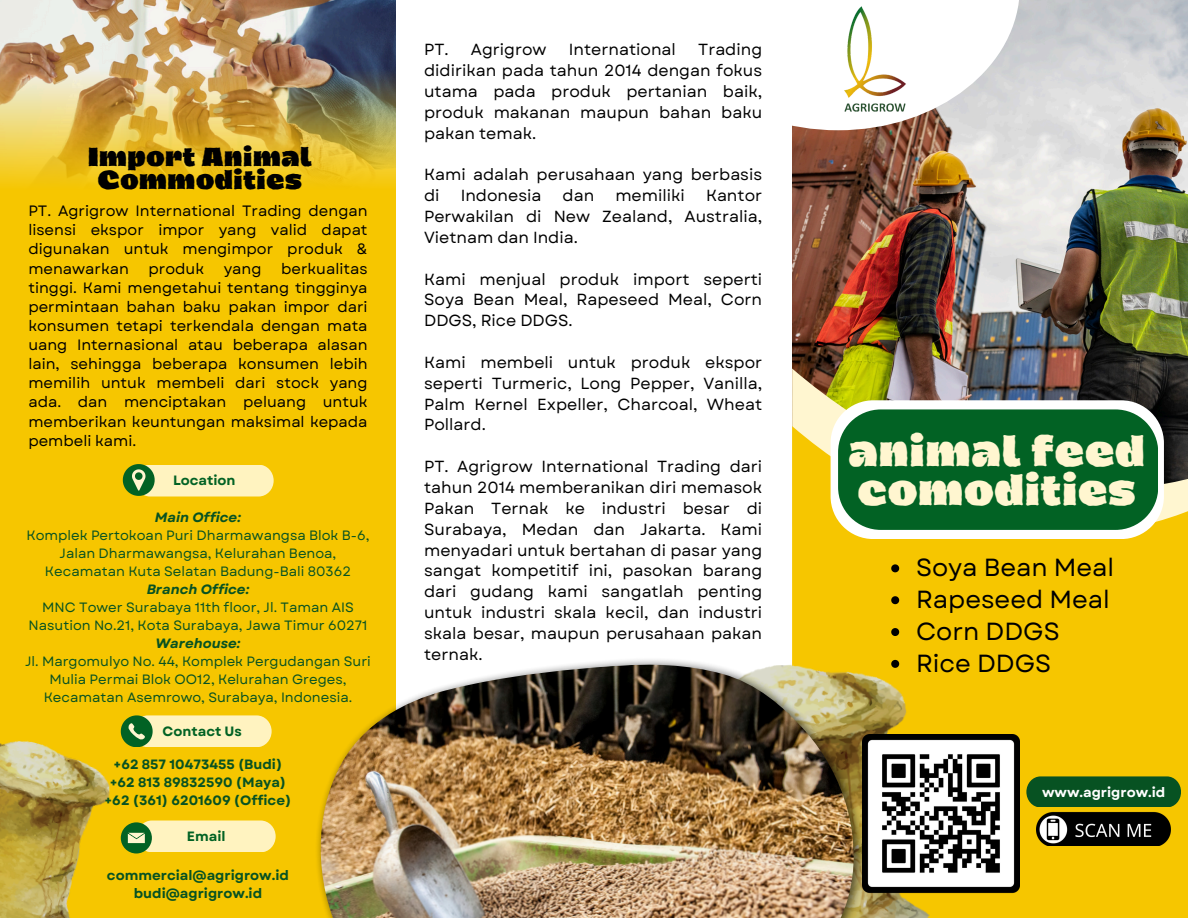
<style>
.page{position:relative;width:1188px;height:918px;background:#f6c600}
.page>*{position:absolute;margin:0;border:0;box-sizing:border-box;transform-origin:0 0}
.t1{font:900 38.7px/38.2px "Dingos Stamp";color:#fff6d0}
.t2{font:24.75px "Garet";color:#000}
.t3{font:900 24px/23.7px "Dingos Stamp";color:#000;text-align:center}
.t4{font:16.05px/20.9px "Garet";color:#000;text-align:justify}
.t5{font:15px/19.2px "Garet";color:#000;text-align:justify}
.t6{font:13.5px/18px "Garet";color:#075222;text-align:center}
.t7{font:700 13.5px/18px "Garet";color:#075222;text-align:center}
.t8{font:italic 700 13.5px "Garet";color:#075222}
.t9{font:700 13.5px "Garet";color:#026224}
.t10{font:700 13.5px "Garet";color:#fff}
</style>
<div class="page">
<div style="left:396px;top:0;width:396px;height:918px;background:#fff"></div>
<img style="left:792px;top:0;width:396px;height:369px">
<img style="left:792px;top:369px;width:396px;height:57px">
<svg style="left:792px;top:426px;width:396px;height:234px"></svg>
<div style="left:1026px;top:776px;width:155px;height:31px;background:#075222;border-radius:15px"></div>
<svg style="left:792px;top:0;width:228px;height:130px;background:#edeaea"></svg>
<img style="left:820px;top:0;width:110px;height:122px">
<div style="left:133px;top:715px;width:139px;height:32px;background:#fff3c0;border-radius:15px"></div>
<svg style="left:122px;top:715px;width:30px;height:32px"></svg>
<div style="left:135px;top:465px;width:139px;height:32px;background:#fff3c0;border-radius:15px"></div>
<svg style="left:123px;top:464px;width:31px;height:32px"></svg>
<img style="left:0;top:0;width:396px;height:185px">
<div style="left:137px;top:821px;width:139px;height:31px;background:#fff3c0;border-radius:15px"></div>
<div style="left:121px;top:822px;width:31px;height:32px;background:#026224;border-radius:50%"></div>
<svg style="left:128px;top:833px;width:17px;height:10px"></svg>
<img style="left:874px;top:663px;width:56px;height:255px">
<img style="left:595px;top:644px;width:279px;height:274px">
<img style="left:317px;top:663px;width:543px;height:255px">
<img style="left:0;top:724px;width:128px;height:194px">
<svg style="left:831px;top:400px;width:333px;height:139px;background:#f0ecd6"></svg>
<div style="left:838px;top:409px;width:320px;height:121px;background:#026224"></div>
<img style="left:862px;top:734px;width:158px;height:162px">
<img style="left:1037px;top:812px;width:134px;height:34px">
<svg style="left:891px;top:564px;width:8px;height:8px"></svg>
<svg style="left:891px;top:596px;width:8px;height:8px"></svg>
<svg style="left:891px;top:628px;width:8px;height:8px"></svg>
<svg style="left:891px;top:660px;width:8px;height:8px"></svg>
<p class="t3" style="left:88px;top:147px;width:226px">Import Animal<br>Commodities</p>
<p class="t5" style="left:28px;top:201px;width:341px">PT. Agrigrow International Trading dengan lisensi ekspor impor yang valid dapat digunakan untuk mengimpor produk &amp; menawarkan</p>
<p class="t5" style="left:28px;top:259px;width:341px;text-indent:253px">berkualitas tinggi. Kami mengetahui tentang tingginya permintaan bahan baku pakan impor dari konsumen tetapi terkendala dengan mata uang Internasional atau beberapa alasan lain, sehingga beberapa konsumen lebih memilih untuk membeli dari stock yang ada. dan menciptakan peluang untuk memberikan keuntungan maksimal kepada pembeli kami.</p>
<p class="t5" style="left:149px;top:259px;width:57px">produk</p>
<p class="t5" style="left:224px;top:259px;width:39px">yang</p>
<h4 class="t9" style="left:173px;top:470px;width:64px">Location</h4>
<p class="t8" style="left:155px;top:508px;width:88px">Main Office:</p>
<p class="t6" style="left:27px;top:527px;width:344px">Komplek Pertokoan Puri Dharmawangsa Blok B-6,<br>Jalan Dharmawangsa, Kelurahan Benoa,<br>Kecamatan Kuta Selatan Badung-Bali 80362</p>
<h5 class="t8" style="left:147px;top:580px;width:104px">Branch Office:</h5>
<p class="t6" style="left:29px;top:599px;width:340px">MNC Tower Surabaya 11th floor, Jl. Taman AIS<br>Nasution No.21, Kota Surabaya, Jawa Timur 60271</p>
<p class="t8" style="left:155px;top:634px;width:87px">Warehouse:</p>
<p class="t6" style="left:25px;top:653px;width:347px">Jl. Margomulyo No. 44, Komplek Pergudangan Suri<br>Mulia Permai Blok OO12, Kelurahan Greges,<br>Kecamatan Asemrowo, Surabaya, Indonesia.</p>
<h4 class="t9" style="left:163px;top:721px;width:81px">Contact Us</h4>
<p class="t7" style="left:105px;top:756px;width:188px">+62 857 10473455 (Budi) +62 813 89832590 (Maya) +62 (361) 6201609 (Office)</p>
<h4 class="t9" style="left:187px;top:826px;width:40px">Email</h4>
<p class="t7" style="left:107px;top:867px;width:184px">commercial@agrigrow.id budi@agrigrow.id</p>
<h4 class="t4" style="left:424px;top:39px;width:340px;text-indent:274px">Trading didirikan pada tahun 2014 dengan fokus utama pada produk pertanian baik, produk makanan maupun bahan baku pakan temak.</h4>
<p class="t4" style="left:424px;top:164px;width:340px">Kami adalah perusahaan yang berbasis di</p>
<h4 class="t4" style="left:424px;top:39px;width:124px">PT. Agrigrow</h4>
<h4 class="t4" style="left:569px;top:39px;width:109px">International</h4>
<p class="t4" style="left:461px;top:185px;width:82px">Indonesia</p>
<p class="t4" style="left:563px;top:185px;width:33px">dan</p>
<p class="t4" style="left:615px;top:185px;width:71px">memiliki</p>
<p class="t4" style="left:424px;top:185px;width:340px;text-indent:282px">Kantor Perwakilan di New Zealand, Australia, Vietnam dan India.</p>
<p class="t4" style="left:424px;top:269px;width:340px">Kami menjual produk import seperti Soya Bean Meal, Rapeseed Meal, Corn DDGS, Rice DDGS.</p>
<h1 class="t4" style="left:424px;top:352px;width:340px">Kami membeli untuk produk ekspor seperti Turmeric, Long Pepper, Vanilla, Palm Kernel Expeller, Charcoal, Wheat Pollard.</h1>
<p class="t4" style="left:424px;top:456px;width:340px">PT. Agrigrow International Trading dari tahun 2014 memberanikan diri memasok Pakan Ternak ke industri besar di Surabaya, Medan dan Jakarta. Kami menyadari untuk bertahan di pasar yang sangat kompetitif ini, pasokan barang dari gudang kami sangatlah penting untuk industri skala kecil, dan industri skala besar, maupun perusahaan pakan ternak.</p>
<p class="t1" style="left:848px;top:436px;width:299px">animal feed comodities</p>
<p class="t2" style="left:916px;top:550px;width:200px">Soya Bean Meal</p>
<p class="t2" style="left:916px;top:582px;width:195px">Rapeseed Meal</p>
<p class="t2" style="left:916px;top:614px;width:145px">Corn DDGS</p>
<p class="t2" style="left:916px;top:645px;width:137px">Rice DDGS</p>
<p class="t10" style="left:1042px;top:782px;width:125px">www.agrigrow.id</p>
</div>
